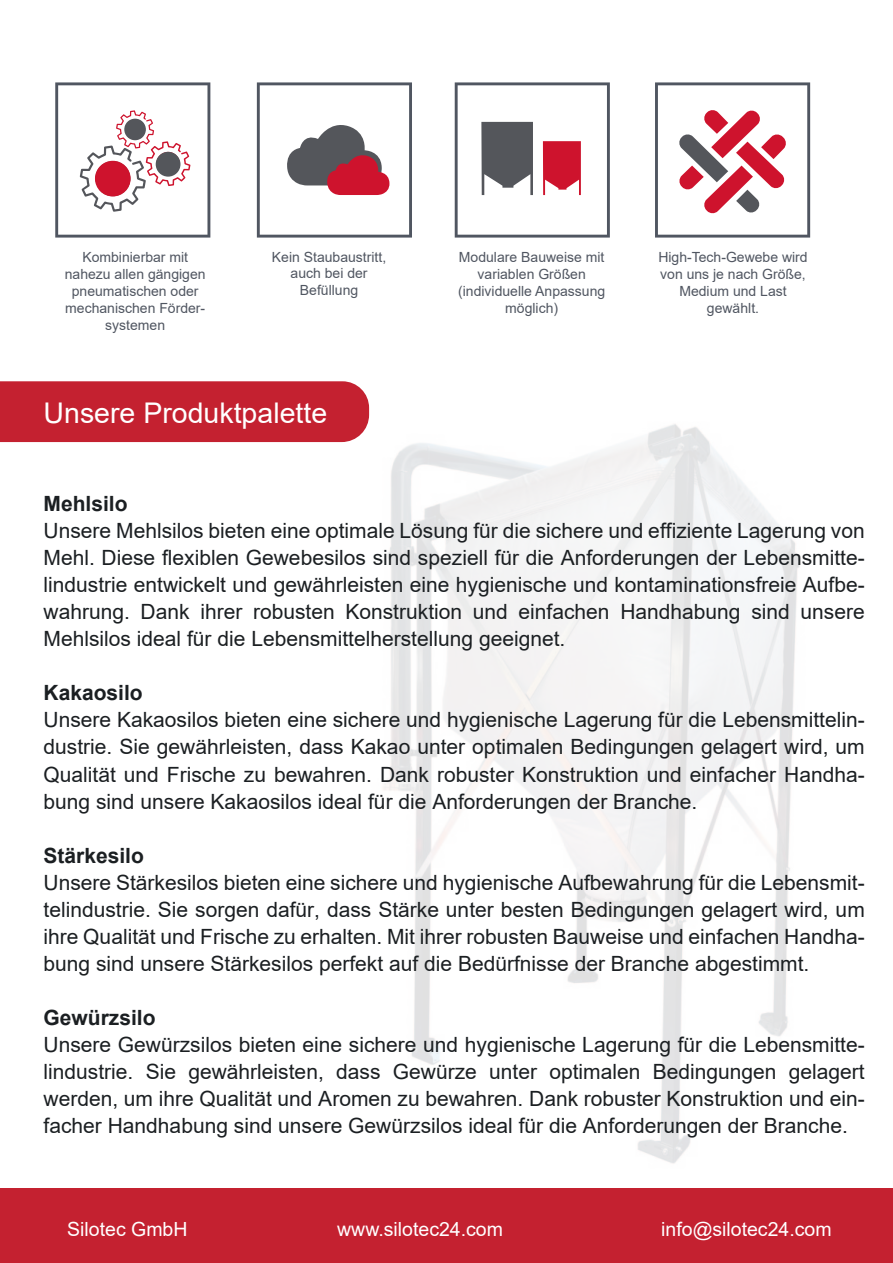
<style>
.page{position:relative;width:893px;height:1263px;background:#fff}
.page>*{position:absolute;margin:0;border:0;box-sizing:border-box;transform-origin:0 0}
.t1{font:28.5px "Arial";color:#fff}
.t2{font:21px/27px "Arial";color:#1b1f22;text-align:justify}
.t3{font:700 21px "Arial";color:#1b1f22}
.t4{font:19.5px "Arial";color:#fff}
.t5{font:13.95px/16.8px "Arial";color:#505661;text-align:center}
</style>
<div class="page">
<img style="left:312px;top:406px;width:488px;height:758px">
<svg style="left:55px;top:82px;width:155px;height:156px"></svg>
<div style="left:95px;top:161px;width:36px;height:35px;background:#ce132d;border-radius:50%"></div>
<div style="left:156px;top:152px;width:24px;height:25px;background:#54565b;border-radius:50%"></div>
<div style="left:124px;top:119px;width:22px;height:21px;background:#54565b;border-radius:50%"></div>
<svg style="left:257px;top:82px;width:155px;height:156px"></svg>
<svg style="left:655px;top:82px;width:155px;height:156px"></svg>
<svg style="left:455px;top:82px;width:155px;height:156px"></svg>
<div style="left:0;top:381px;width:369px;height:61px;background:#c42130"></div>
<div style="left:0;top:1189px;width:893px;height:74px;background:#c42130"></div>
<p class="t5" style="left:65px;top:250px;width:142px">Kombinierbar mit nahezu allen g‰ngigen pneumatischen oder mechanischen Fˆrder&shy;systemen</p>
<p class="t5" style="left:272px;top:250px;width:116px">Kein Staubaustritt, auch bei der<br>Bef¸llung</p>
<p class="t5" style="left:658px;top:250px;width:151px">High-Tech-Gewebe wird von uns je nach Grˆfle,<br>Medium und Last gew‰hlt.</p>
<p class="t5" style="left:458px;top:250px;width:149px">Modulare Bauweise mit variablen Grˆflen (individuelle Anpassung mˆglich)</p>
<h1 class="t1" style="left:44px;top:402px;width:285px">Unsere Produktpalette</h1>
<p class="t3" style="left:44px;top:496px;width:86px">Mehlsilo</p>
<p class="t2" style="left:44px;top:519px;width:823px">Unsere Mehlsilos bieten eine optimale Lˆsung f¸r die sichere und effiziente Lagerung von Mehl. Diese flexiblen Gewebesilos sind speziell f¸r die Anforderungen der Lebensmitte&shy;lindustrie entwickelt und gew‰hrleisten eine hygienische und kontaminationsfreie Aufbe&shy;wahrung. Dank ihrer robusten Konstruktion und einfachen Handhabung sind unsere Mehlsilos ideal f¸r die Lebensmittelherstellung geeignet.</p>
<p class="t3" style="left:44px;top:685px;width:101px">Kakaosilo</p>
<p class="t2" style="left:44px;top:708px;width:823px">Unsere Kakaosilos bieten eine sichere und hygienische Lagerung f¸r die Lebensmittelin&shy;dustrie. Sie gew‰hrleisten, dass Kakao unter optimalen Bedingungen gelagert wird, um Qualit‰t und Frische zu bewahren. Dank robuster Konstruktion und einfacher Handha&shy;bung sind unsere Kakaosilos ideal f¸r die Anforderungen der Branche.</p>
<p class="t3" style="left:44px;top:847px;width:102px">St‰rkesilo</p>
<p class="t2" style="left:44px;top:870px;width:823px">Unsere St‰rkesilos bieten eine sichere und hygienische Aufbewahrung f¸r die Lebensmit&shy;telindustrie. Sie sorgen daf¸r, dass St‰rke unter besten Bedingungen gelagert wird, um ihre Qualit‰t und Frische zu erhalten. Mit ihrer robusten Bauweise und einfachen Handha&shy;bung sind unsere St‰rkesilos perfekt auf die Bed¸rfnisse der Branche abgestimmt.</p>
<p class="t3" style="left:44px;top:1009px;width:114px">Gew¸rzsilo</p>
<p class="t2" style="left:44px;top:1032px;width:823px">Unsere Gew¸rzsilos bieten eine sichere und hygienische Lagerung f¸r die Lebensmitte&shy;lindustrie. Sie gew‰hrleisten, dass Gew¸rze unter optimalen Bedingungen gelagert werden, um ihre Qualit‰t und Aromen zu bewahren. Dank robuster Konstruktion und ein&shy;facher Handhabung sind unsere Gew¸rzsilos ideal f¸r die Anforderungen der Branche.</p>
<p class="t4" style="left:67px;top:1221px;width:122px">Silotec GmbH</p>
<p class="t4" style="left:337px;top:1221px;width:167px">www.silotec24.com</p>
<p class="t4" style="left:661px;top:1221px;width:172px">info@silotec24.com</p>
</div>
